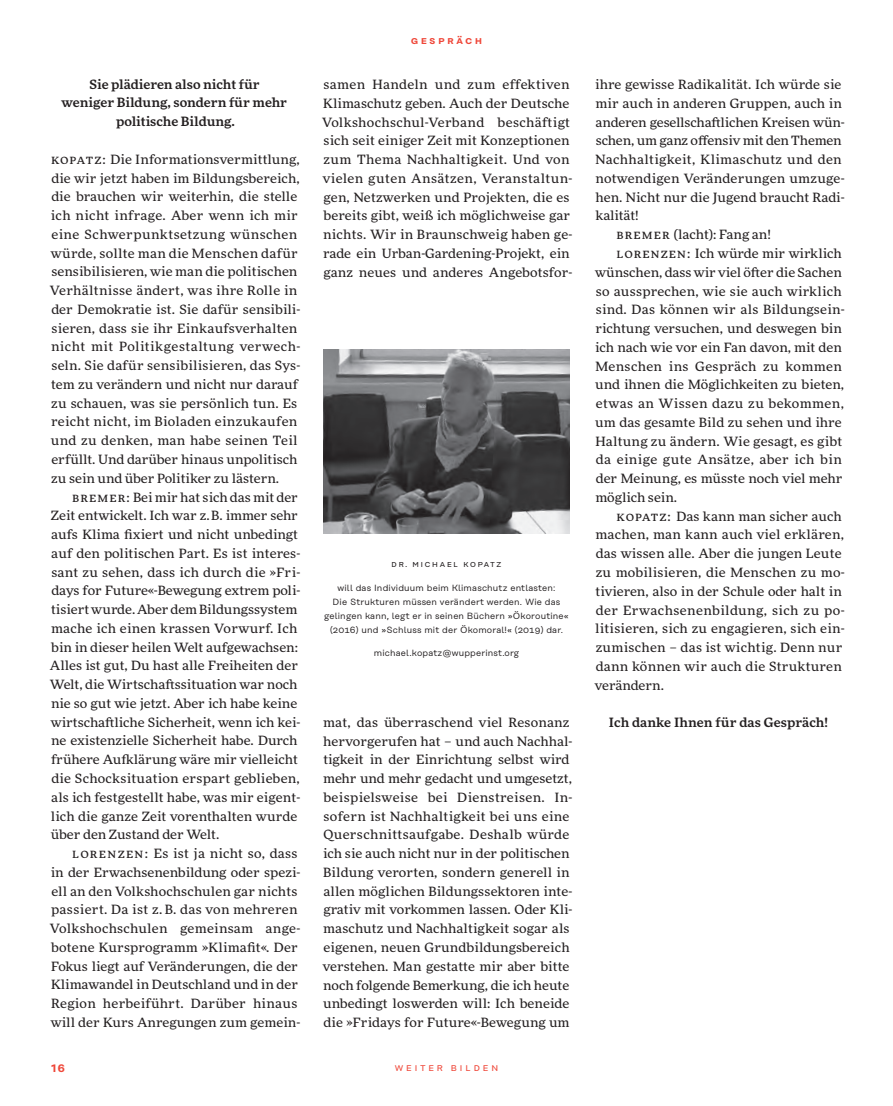
<style>
.page{position:relative;width:893px;height:1106px;background:#fff}
.page>*{position:absolute;margin:0;border:0;box-sizing:border-box;transform-origin:0 0}
.t1{font:600 13.5px "Rational Text";color:#ef4739}
.t2{font:expanded 12.75px/18.8px "More Pro";letter-spacing:.01em;color:#231f20}
.t3{font:500 expanded 12.75px/18.8px "More Pro";color:#231f20;text-align:center}
.t4{font:expanded 12.75px "More Pro";letter-spacing:.035em;color:#231f20}
.t5{font:expanded 12.75px "More Pro";letter-spacing:-.01em;color:#231f20}
.t6{font:expanded 12.75px "More Pro";letter-spacing:.03em;color:#231f20}
.t7{font:10.5px "Rational Text";letter-spacing:.22em;color:#ef4739}
.t8{font:600 10.5px "Rational Text";letter-spacing:.22em;color:#ef4739}
.t9{font:9px/14.1px "Rational Text";letter-spacing:.02em;color:#231f20;text-align:center}
.t10{font:9px "Rational Text";letter-spacing:.13em;color:#231f20}
</style>
<div class="page">
<img style="left:323px;top:350px;width:247px;height:183px">
<p class="t3" style="left:62px;top:74px;width:227px">Sie plädieren also nicht für weniger Bildung, sondern für mehr politische Bildung.</p>
<p class="t2" style="left:50px;top:149px;width:252px">Kopatz: Die Informationsvermittlung, die wir jetzt haben im Bildungsbereich, die brauchen wir weiterhin, die stelle ich nicht infrage. Aber wenn ich mir eine Schwerpunktsetzung wünschen würde, sollte man die Menschen dafür sensibilisieren, wie man die politischen Verhältnisse ändert, was ihre Rolle in der Demokratie ist. Sie dafür sensibili&shy;sieren, dass sie ihr Einkaufsverhalten nicht mit Politikgestaltung verwech&shy;seln. Sie dafür sensibilisieren, das Sys&shy;tem zu verändern und nicht nur darauf zu schauen, was sie persönlich tun. Es reicht nicht, im Bioladen einzukaufen und zu denken, man habe seinen Teil erfüllt. Und darüber hinaus unpolitisch zu sein und über Politiker zu lästern.</p>
<p class="t2" style="left:50px;top:487px;width:252px;text-indent:23px">Bre me r: Bei mir hat sich das mit der Zeit entwickelt. Ich war z.B. immer sehr aufs Klima fixiert und nicht unbedingt auf den politischen Part. Es ist interes&shy;sant zu sehen, dass ich durch die »Fri&shy;days for Future«-Bewegung extrem poli&shy;tisiert wurde. Aber dem Bildungssystem mache ich einen krassen Vorwurf. Ich bin in dieser heilen Welt aufgewachsen:<br>Alles ist gut, Du hast alle Freiheiten der Welt, die Wirtschaftssituation war noch nie so gut wie jetzt. Aber ich habe keine wirtschaftliche Sicherheit, wenn ich kei&shy;ne existenzielle Sicherheit habe. Durch frühere Aufklärung wäre mir vielleicht die Schocksituation erspart geblieben, als ich festgestellt habe, was mir eigent&shy;lich die ganze Zeit vorenthalten wurde über den Zustand der Welt.</p>
<p class="t2" style="left:50px;top:843px;width:252px;text-indent:22px">Lo ren zen : Es ist ja nicht so, dass in der Erwachsenenbildung oder spezi&shy;ell an den Volkshochschulen gar nichts passiert. Da ist z. B. das von mehreren Volkshochschulen gemeinsam ange&shy;botene Kursprogramm »Klimafit«. Der Fokus liegt auf Veränderungen, die der Klimawandel in Deutschland und in der Region herbeiführt. Darüber hinaus will der Kurs Anregungen zum gemein-</p>
<p class="t8" style="left:411px;top:34px;width:73px">g espräch</p>
<p class="t2" style="left:322px;top:74px;width:252px">samen Handeln und zum effektiven Klimaschutz geben. Auch der Deutsche Volkshochschul-Verband beschäftigt sich seit einiger Zeit mit Konzeptionen zum Thema Nachhaltigkeit. Und von vielen guten Ansätzen, Veranstaltun&shy;gen, Netzwerken und Projekten, die es bereits gibt, weiß ich möglichweise gar nichts. Wir in Braunschweig haben ge&shy;rade ein Urban-Gardening-Projekt, ein ganz neues und anderes Angebotsfor-</p>
<p class="t10" style="left:391px;top:559px;width:112px">Dr. Michael Kopatz</p>
<p class="t9" style="left:324px;top:580px;width:246px">will das Individuum beim Klimaschutz entlasten:<br>Die Strukturen müssen verändert werden. Wie das gelingen kann, legt er in seinen Büchern »Ökoroutine« (2016) und »Schluss mit der Ökomoral!« (2019) dar.</p>
<p class="t9" style="left:374px;top:646px;width:147px">michael.kopatz@wupperinst.org</p>
<p class="t2" style="left:323px;top:712px;width:251px">mat, das überraschend viel Resonanz hervorgerufen hat – und auch Nachhal&shy;tigkeit in der Einrichtung selbst wird mehr und mehr gedacht und umgesetzt, beispielsweise bei Dienstreisen. In&shy;sofern ist Nachhaltigkeit bei uns eine Querschnittsaufgabe. Deshalb würde ich sie auch nicht nur in der politischen Bildung verorten, sondern generell in allen möglichen Bildungssektoren inte&shy;grativ mit vorkommen lassen. Oder Kli&shy;maschutz und Nachhaltigkeit sogar als eigenen, neuen Grundbildungsbereich verstehen. Man gestatte mir aber bitte noch folgende Bemerkung, die ich heute unbedingt loswerden will: Ich beneide die »Fridays for Future«-Bewegung um</p>
<p class="t1" style="left:51px;top:1059px;width:15px">16</p>
<p class="t7" style="left:394px;top:1060px;width:106px">weiter bilden</p>
<p class="t2" style="left:595px;top:74px;width:248px">ihre gewisse Radikalität. Ich würde sie</p>
<p class="t2" style="left:595px;top:93px;width:248px">mir auch in anderen Gruppen, auch in</p>
<p class="t5" style="left:596px;top:113px;width:251px">anderen gesellschaftlichen Kreisen wün-</p>
<p class="t5" style="left:596px;top:132px;width:247px">schen, um ganz offensiv mit den Themen</p>
<p class="t6" style="left:595px;top:151px;width:248px">Nachhaltigkeit, Klimaschutz und den</p>
<p class="t2" style="left:595px;top:168px;width:251px">notwendigen Veränderungen umzuge-</p>
<p class="t2" style="left:595px;top:187px;width:251px">hen. Nicht nur die Jugend braucht Radi-</p>
<p class="t2" style="left:595px;top:206px;width:45px">kalität!</p>
<p class="t2" style="left:617px;top:225px;width:156px">Bre me r (lacht): Fang an!</p>
<p class="t2" style="left:617px;top:243px;width:227px">Lo ren zen : Ich würde mir wirklich</p>
<p class="t2" style="left:595px;top:262px;width:248px">wünschen, dass wir viel öfter die Sachen</p>
<p class="t2" style="left:596px;top:281px;width:247px">so aussprechen, wie sie auch wirklich</p>
<p class="t2" style="left:596px;top:300px;width:250px">sind. Das können wir als Bildungsein-</p>
<p class="t2" style="left:595px;top:318px;width:248px">richtung versuchen, und deswegen bin</p>
<p class="t2" style="left:595px;top:337px;width:248px">ich nach wie vor ein Fan davon, mit den</p>
<p class="t6" style="left:595px;top:357px;width:248px">Menschen ins Gespräch zu kommen</p>
<p class="t2" style="left:595px;top:375px;width:250px">und ihnen die Möglichkeiten zu bieten,</p>
<p class="t4" style="left:596px;top:395px;width:250px">etwas an Wissen dazu zu bekommen,</p>
<p class="t2" style="left:595px;top:412px;width:248px">um das gesamte Bild zu sehen und ihre</p>
<p class="t2" style="left:595px;top:431px;width:248px">Haltung zu ändern. Wie gesagt, es gibt</p>
<p class="t4" style="left:596px;top:451px;width:247px">da einige gute Ansätze, aber ich bin</p>
<p class="t2" style="left:596px;top:468px;width:248px">der Meinung, es müsste noch viel mehr</p>
<p class="t2" style="left:595px;top:487px;width:83px">möglich sein.</p>
<p class="t2" style="left:617px;top:506px;width:227px">Kopatz: Das kann man sicher auch</p>
<p class="t2" style="left:595px;top:525px;width:250px">machen, man kann auch viel erklären,</p>
<p class="t2" style="left:596px;top:543px;width:247px">das wissen alle. Aber die jungen Leute</p>
<p class="t2" style="left:596px;top:562px;width:251px">zu mobilisieren, die Menschen zu mo-</p>
<p class="t2" style="left:595px;top:581px;width:248px">tivieren, also in der Schule oder halt in</p>
<p class="t4" style="left:596px;top:601px;width:250px">der Erwachsenenbildung, sich zu po-</p>
<p class="t2" style="left:595px;top:618px;width:251px">litisieren, sich zu engagieren, sich ein-</p>
<p class="t2" style="left:596px;top:637px;width:248px">zumischen – das ist wichtig. Denn nur</p>
<p class="t2" style="left:596px;top:656px;width:247px">dann können wir auch die Strukturen</p>
<p class="t2" style="left:595px;top:675px;width:71px">verändern.</p>
<p class="t3" style="left:609px;top:712px;width:221px">Ich danke Ihnen für das Gespräch!</p>
</div>
